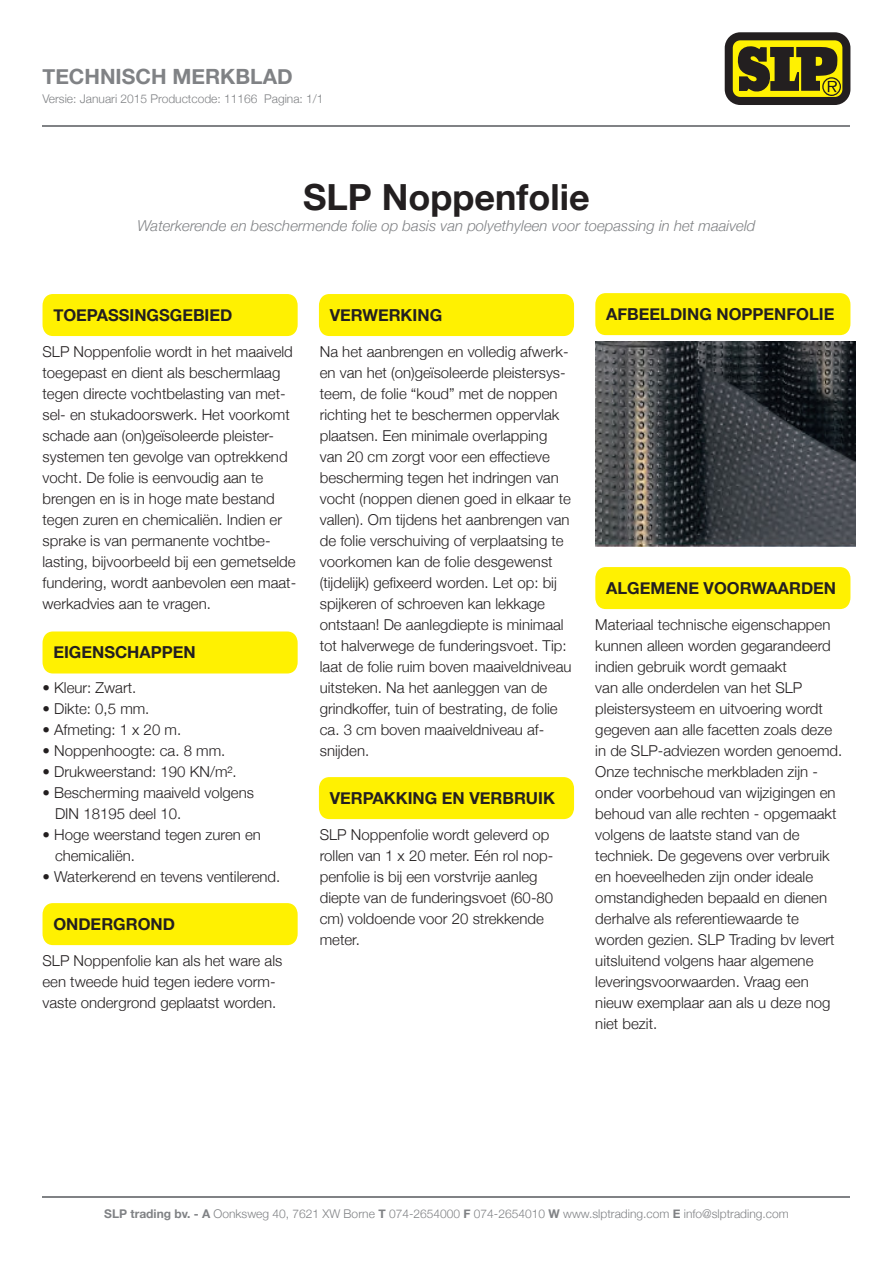
<style>
.page{position:relative;width:893px;height:1263px;background:#fff}
.page>*{position:absolute;margin:0;border:0;box-sizing:border-box;transform-origin:0 0}
.t1{font:700 36px "Helvetica Neue";color:#231f20}
.t2{font:700 21px "Helvetica Neue";color:#808285}
.t3{font:700 16.5px "Helvetica Neue";color:#231f20}
.t4{font:300 15px/21px "Helvetica Neue";color:#231f20}
.t5{font:italic 300 15px "Helvetica Neue";color:#808285}
.t6{font:300 12px "Helvetica Neue";color:#808285}
.s1{font-weight:700}
</style>
<div class="page">
<hr style="left:43px;top:126px;width:807px;height:1px;background:#808285">
<hr style="left:43px;top:1196px;width:807px;height:1px;background:#808285">
<img style="left:595px;top:341px;width:260px;height:205px">
<div style="left:43px;top:294px;width:255px;height:42px;background:#fff101;border-radius:11px"></div>
<div style="left:43px;top:631px;width:255px;height:42px;background:#fff101;border-radius:11px"></div>
<div style="left:731px;top:39px;width:113px;height:59px;background:#fff101;border-radius:10px"></div>
<div style="left:725px;top:32px;width:125px;height:73px;border:8px solid #231f20;border-radius:12px"></div>
<svg style="left:737px;top:46px;width:104px;height:50px"></svg>
<div style="left:43px;top:903px;width:255px;height:42px;background:#fff101;border-radius:11px"></div>
<div style="left:595px;top:567px;width:255px;height:42px;background:#fff101;border-radius:11px"></div>
<div style="left:319px;top:294px;width:255px;height:42px;background:#fff101;border-radius:11px"></div>
<div style="left:595px;top:293px;width:255px;height:42px;background:#fff101;border-radius:11px"></div>
<div style="left:319px;top:777px;width:255px;height:42px;background:#fff101;border-radius:11px"></div>
<p class="t2" style="left:43px;top:58px;width:252px">TECHNISCH MERKBLAD</p>
<p class="t6" style="left:43px;top:89px;width:283px">Versie: Januari 2015 Productcode: 11166 Pagina: 1/1</p>
<p class="t1" style="left:303px;top:165px;width:288px">SLP Noppenfolie</p>
<p class="t5" style="left:137px;top:214px;width:619px">Waterkerende en beschermende folie op basis van polyethyleen voor toepassing in het maaiveld</p>
<p class="t3" style="left:53px;top:300px;width:181px">TOEPASSINGSGEBIED</p>
<p class="t4" style="left:43px;top:340px;width:255px">SLP Noppenfolie wordt in het maaiveld toegepast en dient als beschermlaag tegen directe vochtbelasting van met&shy;sel- en stukadoorswerk. Het voorkomt schade aan (on)geïsoleerde pleister&shy;systemen ten gevolge van optrekkend vocht. De folie is eenvoudig aan te brengen en is in hoge mate bestand tegen zuren en chemicaliën. Indien er sprake is van permanente vochtbe&shy;lasting, bijvoorbeeld bij een gemetselde fundering, wordt aanbevolen een maat&shy;werkadvies aan te vragen.</p>
<p class="t3" style="left:53px;top:638px;width:144px">EIGENSCHAPPEN</p>
<p class="t4" style="left:43px;top:676px;width:95px">• Kleur: Zwart.</p>
<p class="t4" style="left:43px;top:697px;width:108px">• Dikte: 0,5 mm.</p>
<p class="t4" style="left:43px;top:718px;width:140px">• Afmeting: 1 x 20 m.</p>
<p class="t4" style="left:43px;top:739px;width:184px">• Noppenhoogte: ca. 8 mm.</p>
<p class="t4" style="left:43px;top:760px;width:196px">• Drukweerstand: 190 KN/m².</p>
<p class="t4" style="left:43px;top:781px;width:213px">• Bescherming maaiveld volgens</p>
<p class="t4" style="left:55px;top:802px;width:128px">DIN 18195 deel 10.</p>
<p class="t4" style="left:43px;top:823px;width:220px">• Hoge weerstand tegen zuren en</p>
<p class="t4" style="left:55px;top:844px;width:82px">chemicaliën.</p>
<p class="t4" style="left:43px;top:865px;width:239px">• Waterkerend en tevens ventilerend.</p>
<p class="t3" style="left:53px;top:909px;width:123px">ONDERGROND</p>
<p class="t4" style="left:43px;top:949px;width:241px">SLP Noppenfolie kan als het ware als een tweede huid tegen iedere vorm&shy;vaste ondergrond geplaatst worden.</p>
<p class="t3" style="left:330px;top:300px;width:114px">VERWERKING</p>
<p class="t4" style="left:320px;top:340px;width:253px">Na het aanbrengen en volledig afwerk&shy;en van het (on)geïsoleerde pleistersys&shy;teem, de folie “koud” met de noppen richting het te beschermen oppervlak plaatsen. Een minimale overlapping van 20 cm zorgt voor een effectieve bescherming tegen het indringen van vocht (noppen dienen goed in elkaar te vallen). Om tijdens het aanbrengen van de folie verschuiving of verplaatsing te voorkomen kan de folie desgewenst (tijdelijk) gefixeerd worden. Let op: bij spijkeren of schroeven kan lekkage ontstaan! De aanlegdiepte is minimaal tot halverwege de funderingsvoet. Tip: laat de folie ruim boven maaiveldniveau uitsteken. Na het aanleggen van de grindkoffer, tuin of bestrating, de folie ca. 3 cm boven maaiveldniveau af&shy;snijden.</p>
<p class="t3" style="left:330px;top:783px;width:227px">VERPAKKING EN VERBRUIK</p>
<p class="t4" style="left:320px;top:823px;width:235px">SLP Noppenfolie wordt geleverd op rollen van 1 x 20 meter. Eén rol nop&shy;penfolie is bij een vorstvrije aanleg</p>
<p class="t4" style="left:320px;top:886px;width:235px">diepte van de funderingsvoet (60-80 cm) voldoende voor 20 strekkende meter.</p>
<p class="t3" style="left:606px;top:299px;width:230px">AFBEELDING NOPPENFOLIE</p>
<p class="t3" style="left:606px;top:573px;width:231px">ALGEMENE VOORWAARDEN</p>
<p class="t4" style="left:595px;top:613px;width:249px">Materiaal technische eigenschappen kunnen alleen worden gegarandeerd indien gebruik wordt gemaakt<br>van alle onderdelen van het SLP pleistersysteem en uitvoering wordt gegeven aan alle facetten zoals deze in de SLP-adviezen worden genoemd.<br>Onze technische merkbladen zijn - onder voorbehoud van wijzigingen en behoud van alle rechten - opgemaakt volgens de laatste stand van de techniek. De gegevens over verbruik en hoeveelheden zijn onder ideale omstandigheden bepaald en dienen derhalve als referentiewaarde te worden gezien. SLP Trading bv levert uitsluitend volgens haar algemene leveringsvoorwaarden. Vraag een nieuw exemplaar aan als u deze nog niet bezit.</p>
<p class="t6" style="left:104px;top:1204px;width:686px"><span class="s1">SLP trading bv. - A</span> Oonksweg 40, 7621 XW Borne <span class="s1">T</span> 074-2654000 <span class="s1">F</span> 074-2654010 <span class="s1">W</span> www.slptrading.com <span class="s1">E</span> info@slptrading.com</p>
</div>
